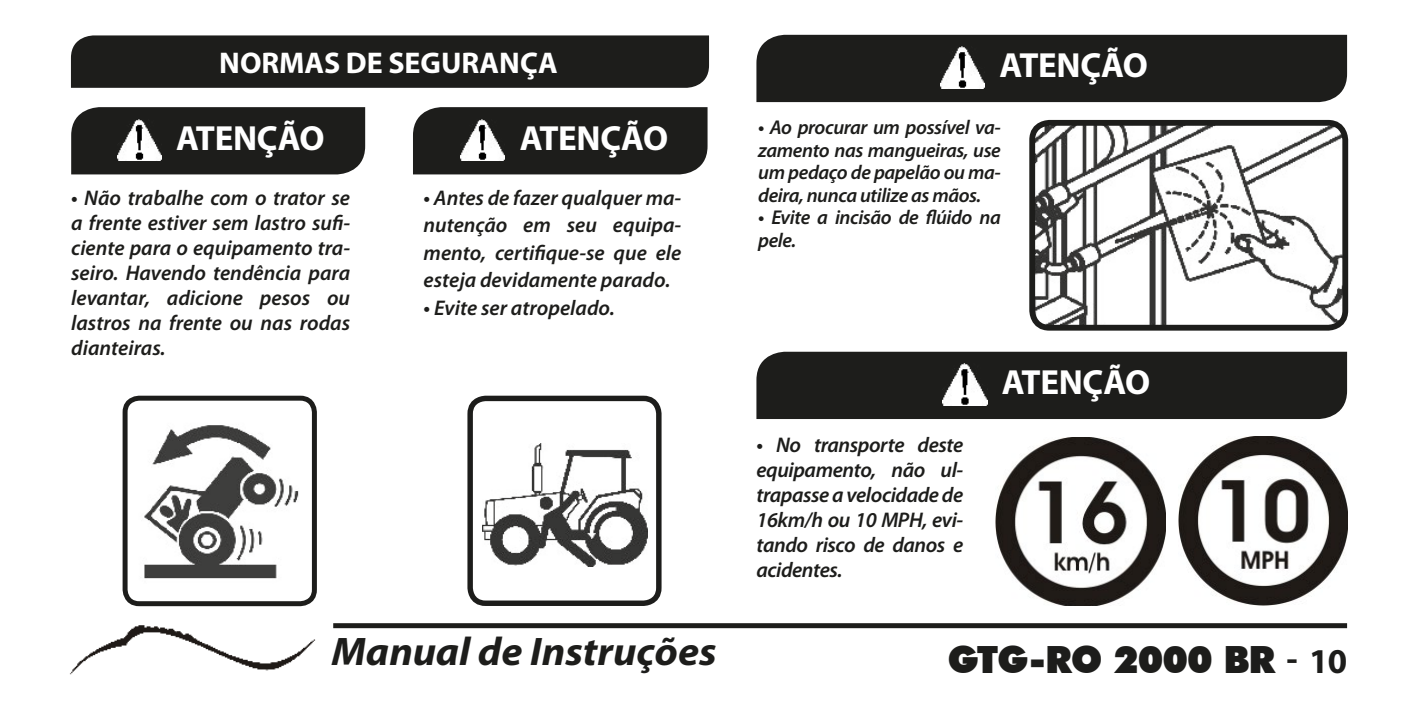
<style>
.page{position:relative;width:1418px;height:709px;background:#fff}
.page>*{position:absolute;margin:0;border:0;box-sizing:border-box;transform-origin:0 0}
.t1{font:italic 700 40px "Myriad Pro";color:#1d1d1b;scale:1.05 1}
.t2{font:900 37.5px "Futura BT";letter-spacing:-.03em;color:#1d1d1b}
.t3{font:700 35px "Myriad Pro";letter-spacing:-.01em;color:#fff}
.t4{font:700 30px "Myriad Pro";color:#fff}
.t5{font:italic 600 21.25px/25px "Myriad Pro";color:#1d1d1b;text-align:justify}
.t6{font:italic 600 20px/22.5px "Myriad Pro";letter-spacing:-.02em;color:#1d1d1b;text-align:justify}
.s1{font-family:"Myriad Pro";font-weight:700;font-size:35px}
</style>
<div class="page">
<img style="left:69px;top:625px;width:247px;height:50px">
<div style="left:333px;top:623px;width:1013px;height:5px;background:#1d1d1b"></div>
<div style="left:71px;top:35px;width:638px;height:53px;background:#1d1d1b"></div>
<div style="left:71px;top:107px;width:294px;height:67px;background:#1d1d1b"></div>
<div style="left:413px;top:107px;width:294px;height:67px;background:#1d1d1b"></div>
<img style="left:117px;top:119px;width:44px;height:42px">
<img style="left:461px;top:119px;width:44px;height:42px">
<img style="left:144px;top:425px;width:155px;height:154px">
<div style="left:123px;top:395px;width:194px;height:211px;border:5px solid #1d1d1b;border-radius:14px"></div>
<img style="left:482px;top:443px;width:165px;height:123px">
<div style="left:467px;top:396px;width:194px;height:210px;border:5px solid #1d1d1b;border-radius:15px"></div>
<img style="left:1178px;top:436px;width:168px;height:169px">
<img style="left:995px;top:437px;width:170px;height:169px">
<div style="left:756px;top:35px;width:590px;height:67px;background:#1d1d1b"></div>
<div style="left:756px;top:352px;width:590px;height:67px;background:#1d1d1b"></div>
<img style="left:940px;top:47px;width:44px;height:41px">
<img style="left:942px;top:364px;width:45px;height:41px">
<img style="left:1036px;top:127px;width:309px;height:199px">
<div style="left:1029px;top:120px;width:319px;height:210px;border:6px solid #1d1d1b;border-radius:17px"></div>
<h3 class="t4" style="left:219px;top:43px;width:340px">NORMAS DE SEGURANÇA</h3>
<h3 class="t3" style="left:176px;top:115px;width:150px">ATENÇÃO</h3>
<h3 class="t3" style="left:519px;top:115px;width:150px">ATENÇÃO</h3>
<p class="t5" style="left:71px;top:184px;width:280px">• Não trabalhe com o trator se a frente estiver sem lastro sufi&shy;ciente para o equipamento tra&shy;seiro. Havendo tendência para levantar, adicione pesos ou lastros na frente ou nas rodas dianteiras.</p>
<p class="t5" style="left:423px;top:183px;width:259px;line-height:27.5px">• Antes de fazer qualquer ma&shy;nutenção em seu equipa&shy;mento, certifique-se que ele esteja devidamente parado.</p>
<p class="t5" style="left:423px;top:294px;width:193px">• Evite ser atropelado.</p>
<h3 class="t3" style="left:999px;top:43px;width:150px">ATENÇÃO</h3>
<p class="t6" style="left:758px;top:116px;width:244px">• Ao procurar um possível va&shy;zamento nas mangueiras, use um pedaço de papelão ou ma&shy;deira, nunca utilize as mãos.</p>
<p class="t6" style="left:758px;top:206px;width:244px">• Evite a incisão de flúido na pele.</p>
<p class="t5" style="left:756px;top:432px;width:208px">• No transporte deste equipamento, não ul&shy;trapasse a velocidade de 16km/h ou 10 MPH, evi&shy;tando risco de danos e acidentes.</p>
<h3 class="t3" style="left:1001px;top:360px;width:150px">ATENÇÃO</h3>
<h1 class="t1" style="left:331px;top:625px;width:368px">Manual de Instruções</h1>
<h2 class="t2" style="left:947px;top:636px;width:401px">GTG-RO 2000 BR <span class="s1">- 10</span></h2>
</div>
